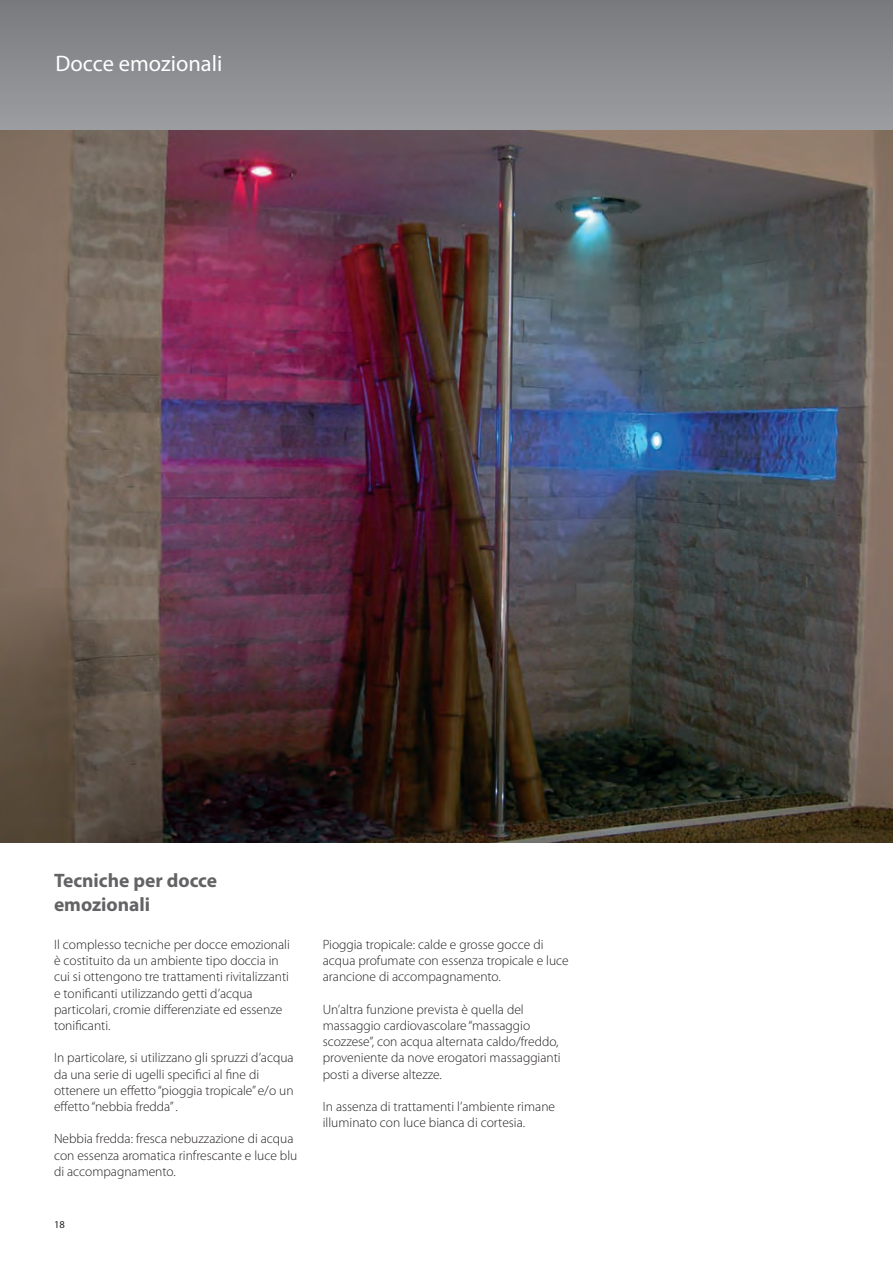
<style>
.page{position:relative;width:893px;height:1263px;background:#fff}
.page>*{position:absolute;margin:0;border:0;box-sizing:border-box;transform-origin:0 0}
.t1{font:22.5px "Myriad Pro";color:#fff}
.t2{font:700 19.5px/23.4px "Myriad Pro";color:#636366}
.t3{font:300 13.5px/16.2px "Myriad Pro";color:#231f20}
.t4{font:10.5px "Myriad Pro";color:#231f20}
</style>
<div class="page">
<img style="left:0;top:130px;width:893px;height:712px">
<div style="left:0;top:0;width:893px;height:130px;background:linear-gradient(to bottom,#787a7d,#9b9da0)"></div>
<h1 class="t1" style="left:56px;top:49px;width:168px">Docce emozionali</h1>
<h2 class="t2" style="left:54px;top:868px;width:165px">Tecniche per docce emozionali</h2>
<p class="t3" style="left:54px;top:936px;width:237px">Il complesso tecniche per docce emozionali è costituito da un ambiente tipo doccia in cui si ottengono tre trattamenti rivitalizzanti e tonificanti utilizzando getti d’acqua particolari, cromie differenziate ed essenze tonificanti.</p>
<p class="t3" style="left:54px;top:1049px;width:241px">In particolare, si utilizzano gli spruzzi d’acqua da una serie di ugelli specifici al fine di ottenere un effetto “pioggia tropicale” e/o un effetto “nebbia fredda” .</p>
<p class="t3" style="left:54px;top:1130px;width:245px">Nebbia fredda: fresca nebuzzazione di acqua con essenza aromatica rinfrescante e luce blu di accompagnamento.</p>
<p class="t4" style="left:54px;top:1218px;width:12px">18</p>
<p class="t3" style="left:323px;top:936px;width:248px">Pioggia tropicale: calde e grosse gocce di acqua profumate con essenza tropicale e luce arancione di accompagnamento.</p>
<p class="t3" style="left:323px;top:1001px;width:239px">Un’altra funzione prevista è quella del massaggio cardiovascolare “massaggio scozzese”, con acqua alternata caldo/freddo, proveniente da nove erogatori massaggianti posti a diverse altezze.</p>
<p class="t3" style="left:323px;top:1098px;width:234px">In assenza di trattamenti l’ambiente rimane illuminato con luce bianca di cortesia.</p>
</div>
